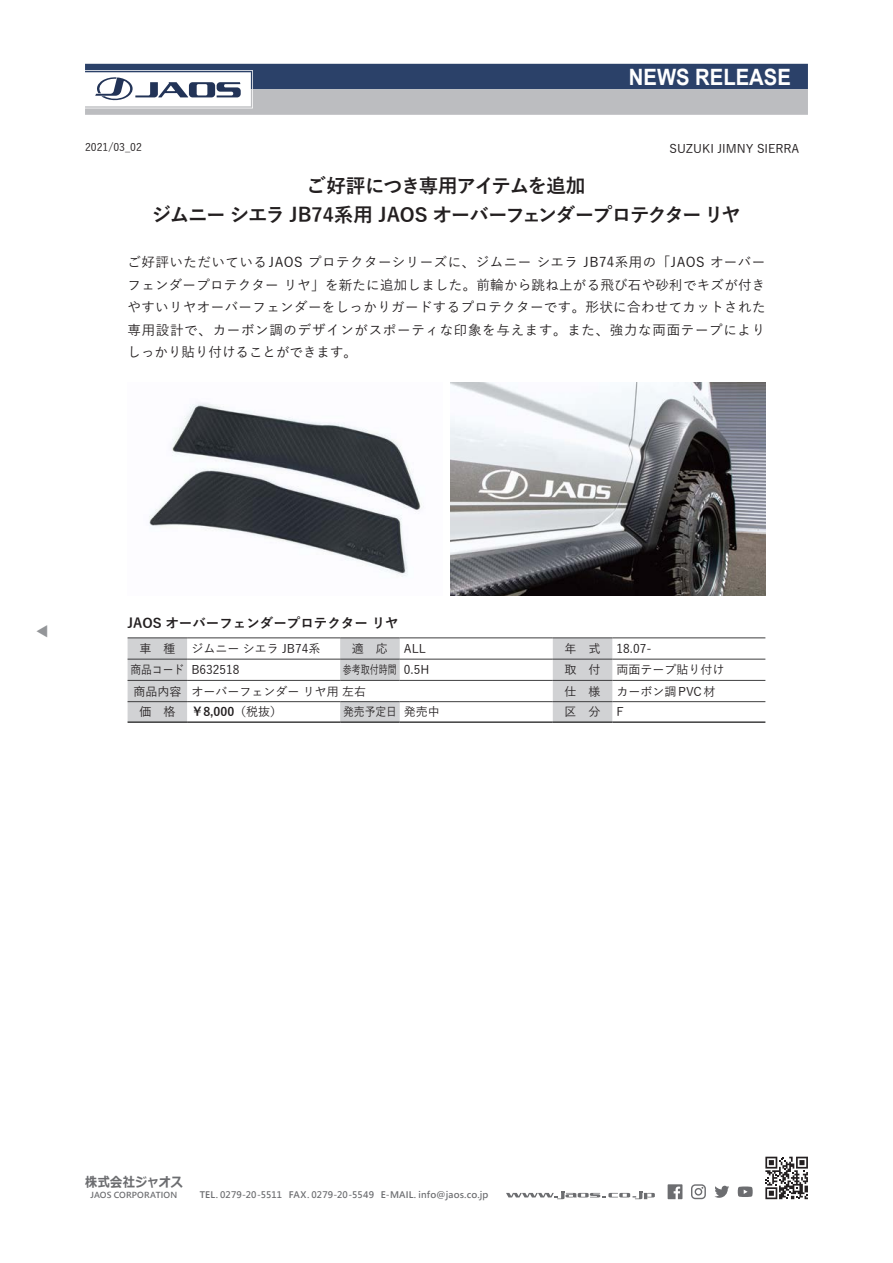
<style>
.page{position:relative;width:893px;height:1263px;background:#fff}
.page>*{position:absolute;margin:0;border:0;box-sizing:border-box;transform-origin:0 0}
.t1{font:700 22.5px "Arial";color:#fff;scale:.9 1}
.t2{font:700 19.5px "Yu Gothic";letter-spacing:-.065em;color:#231f20}
.ノーマル{font:500 13.5px/22.5px "Yu Gothic";letter-spacing:.05em;color:#231f20;text-align:justify}
.t3{font:700 13.5px "Yu Gothic";color:#231f20}
.t4{font:700 13.5px "Meiryo";letter-spacing:.015em;color:#6c6d70;scale:.9 1}
.t5{font:500 13.5px "Yu Gothic";color:#939598}
.t6{font:500 12px "Yu Gothic";color:#231f20}
.t7{font:500 12px "Yu Gothic";color:#231f20;scale:.9 1}
.t8{font:700 12px "Yu Gothic";color:#231f20}
.t9{font:500 12px "Yu Gothic";color:#231f20;scale:.75 1}
.t10{font:500 10.5px "Yu Gothic";color:#231f20}
.t11{font:700 9px "Microsoft Jheng Hei";letter-spacing:.015em;color:#6c6d70}
.t12{font:700 8.25px "Microsoft Jheng Hei";letter-spacing:.02em;color:#6c6d70}
.s1{font-weight:500}
</style>
<div class="page">
<svg style="left:85px;top:64px;width:723px;height:51px"></svg>
<svg style="left:765px;top:1157px;width:43px;height:42px"></svg>
<svg style="left:668px;top:1184px;width:14px;height:15px"></svg>
<svg style="left:691px;top:1184px;width:15px;height:15px"></svg>
<svg style="left:714px;top:1186px;width:15px;height:12px"></svg>
<svg style="left:738px;top:1186px;width:15px;height:11px"></svg>
<svg style="left:506px;top:1191px;width:149px;height:8px"></svg>
<svg style="left:128px;top:639px;width:484px;height:82px"></svg>
<hr style="left:128px;top:638px;width:59px;height:1px;background:#3e3e3f">
<hr style="left:187px;top:638px;width:153px;height:1px;background:#3e3e3f">
<hr style="left:340px;top:638px;width:60px;height:1px;background:#3e3e3f">
<hr style="left:400px;top:638px;width:153px;height:1px;background:#3e3e3f">
<hr style="left:553px;top:638px;width:59px;height:1px;background:#3e3e3f">
<hr style="left:612px;top:638px;width:153px;height:1px;background:#3e3e3f">
<hr style="left:128px;top:659px;width:59px;height:1px;background:#3e3e3f">
<hr style="left:187px;top:659px;width:153px;height:1px;background:#3e3e3f">
<hr style="left:340px;top:659px;width:60px;height:1px;background:#3e3e3f">
<hr style="left:400px;top:659px;width:153px;height:1px;background:#3e3e3f">
<hr style="left:553px;top:659px;width:59px;height:1px;background:#3e3e3f">
<hr style="left:612px;top:659px;width:153px;height:1px;background:#3e3e3f">
<hr style="left:128px;top:680px;width:59px;height:1px;background:#3e3e3f">
<hr style="left:187px;top:680px;width:153px;height:1px;background:#3e3e3f">
<hr style="left:340px;top:680px;width:60px;height:1px;background:#3e3e3f">
<hr style="left:400px;top:680px;width:153px;height:1px;background:#3e3e3f">
<hr style="left:553px;top:680px;width:59px;height:1px;background:#3e3e3f">
<hr style="left:612px;top:680px;width:153px;height:1px;background:#3e3e3f">
<hr style="left:128px;top:701px;width:59px;height:1px;background:#3e3e3f">
<hr style="left:187px;top:701px;width:153px;height:1px;background:#3e3e3f">
<hr style="left:553px;top:701px;width:59px;height:1px;background:#3e3e3f">
<hr style="left:612px;top:701px;width:153px;height:1px;background:#3e3e3f">
<hr style="left:128px;top:721px;width:59px;height:2px;background:#3e3e3f">
<hr style="left:187px;top:721px;width:153px;height:2px;background:#3e3e3f">
<hr style="left:553px;top:721px;width:59px;height:2px;background:#3e3e3f">
<hr style="left:612px;top:721px;width:153px;height:2px;background:#3e3e3f">
<hr style="left:340px;top:701px;width:60px;height:1px;background:#3e3e3f">
<hr style="left:400px;top:701px;width:153px;height:1px;background:#3e3e3f">
<hr style="left:340px;top:721px;width:60px;height:2px;background:#3e3e3f">
<hr style="left:400px;top:721px;width:153px;height:2px;background:#3e3e3f">
<img style="left:149px;top:403px;width:272px;height:174px">
<img style="left:451px;top:383px;width:314px;height:212px">
<h1 class="t1" style="left:629px;top:61px;width:182px">NEWS RELEASE</h1>
<p class="t10" style="left:85px;top:137px;width:58px">2021/03_02</p>
<p class="t6" style="left:669px;top:138px;width:131px">SUZUKI JIMNY SIERRA</p>
<p class="t2" style="left:306px;top:175px;width:280px">ご好評につき専用アイテムを追加</p>
<p class="t2" style="left:152px;top:203px;width:591px">ジムニー シエラ JB74系用 JAOS オーバーフェンダープロテクター リヤ</p>
<p class="ノーマル" style="left:128px;top:249px;width:639px">ご好評いただいているJAOS プロテクターシリーズに、ジムニー シエラ JB74系用の「JAOS オーバーフェンダープロテクター リヤ」を新たに追加しました。前輪から跳ね上がる飛び石や砂利でキズが付きやすいリヤオーバーフェンダーをしっかりガードするプロテクターです。形状に合わせてカットされた専用設計で、カーボン調のデザインがスポーティな印象を与えます。また、強力な両面テープによりしっかり貼り付けることができます。</p>
<p class="t5" style="left:30px;top:638px;width:15px;rotate:-90deg">▲</p>
<p class="t3" style="left:128px;top:616px;width:273px">JAOS オーバーフェンダープロテクター リヤ</p>
<p class="t6" style="left:139px;top:637px;width:37px">車　種</p>
<p class="t6" style="left:191px;top:637px;width:131px">ジムニー シエラ JB74系</p>
<p class="t6" style="left:352px;top:637px;width:37px">適　応</p>
<p class="t6" style="left:404px;top:637px;width:24px">ALL</p>
<p class="t6" style="left:565px;top:637px;width:37px">年　式</p>
<p class="t6" style="left:617px;top:637px;width:36px">18.07-</p>
<p class="t7" style="left:130px;top:659px;width:61px">商品コード</p>
<p class="t6" style="left:191px;top:659px;width:50px">B632518</p>
<p class="t9" style="left:343px;top:659px;width:73px">参考取付時間</p>
<p class="t6" style="left:404px;top:659px;width:27px">0.5H</p>
<p class="t6" style="left:565px;top:659px;width:37px">取　付</p>
<p class="t6" style="left:617px;top:659px;width:109px">両面テープ貼り付け</p>
<p class="t6" style="left:133px;top:680px;width:49px">商品内容</p>
<p class="t6" style="left:191px;top:680px;width:176px">オーバーフェンダー リヤ用 左右</p>
<p class="t6" style="left:565px;top:680px;width:37px">仕　様</p>
<p class="t6" style="left:617px;top:680px;width:100px">カーボン調PVC材</p>
<p class="t6" style="left:139px;top:701px;width:37px">価　格</p>
<p class="t8" style="left:191px;top:705px;width:92px">￥8,000<span class="s1">（税抜）</span></p>
<p class="t7" style="left:343px;top:701px;width:61px">発売予定日</p>
<p class="t6" style="left:404px;top:701px;width:37px">発売中</p>
<p class="t6" style="left:565px;top:701px;width:37px">区　分</p>
<p class="t6" style="left:617px;top:701px;width:9px">F</p>
<p class="t4" style="left:85px;top:1172px;width:110px">株式会社ジャオス</p>
<p class="t12" style="left:91px;top:1190px;width:88px">JAOS CORPORATION</p>
<p class="t11" style="left:200px;top:1189px;width:290px">TEL. 0279-20-5511 FAX. 0279-20-5549 E-MAIL. info@jaos.co.jp</p>
</div>
